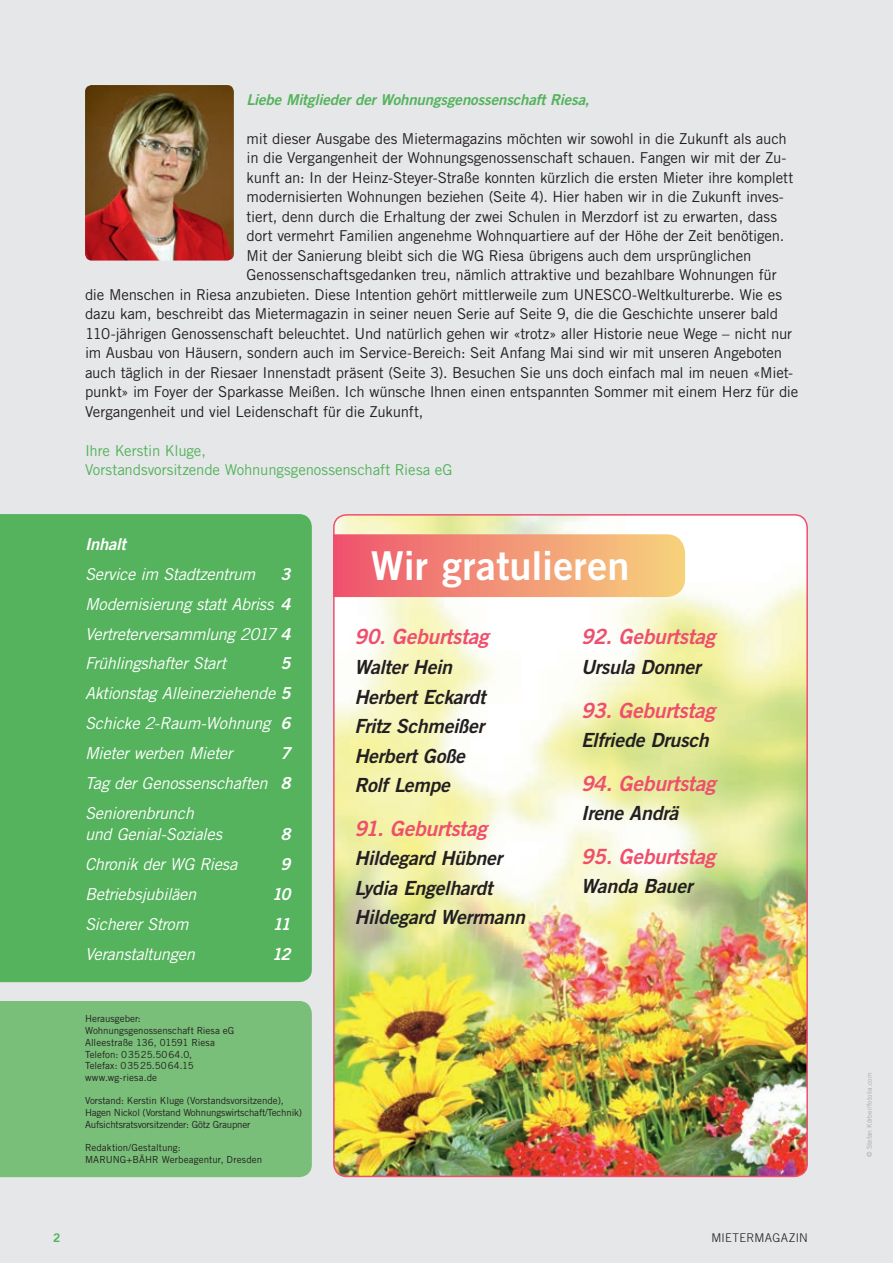
<style>
.page{position:relative;width:893px;height:1263px;background:#e6e7e9}
.page>*{position:absolute;margin:0;border:0;box-sizing:border-box;transform-origin:0 0}
.Headline_linksbündig{font:39.75px "Trade Gothic LT Std Bd 2";letter-spacing:.005em;color:#fff}
.Headline_Kästen{font:21px "Trade Gothic LT Std Bd 2 Obl";letter-spacing:-.015em;color:#ef4f6d}
.Headline_Kästen-2{font:19.5px "Trade Gothic LT Std Bd 2 Obl";letter-spacing:-.015em;color:#231f20}
.Inhaltsverzeichnis{font:italic 16.5px/21px "Trade Gothic";letter-spacing:-.02em;color:#fff}
.Inhaltsverzeichnis-2{font:italic 16.5px "Trade Gothic Bold Two";letter-spacing:-.02em;color:#fff}
.Grußwort{font:15px "Trade Gothic LT Std";letter-spacing:-.01em;color:#231f20}
.Grußwort-2{font:15px "Trade Gothic LT Std";letter-spacing:-.01em;color:#54b35c}
.Grußwort-3{font:italic 15px "Trade Gothic Bold Two";letter-spacing:-.01em;color:#54b35c}
.t1{font:300 12px "Trade Gothic LT Std";letter-spacing:.025em;color:#231f20}
.t2{font:12px "Trade Gothic LT Std Bd 2";color:#54b35c}
.Fließtext{font:9.75px/11.7px "Trade Gothic LT Std";letter-spacing:-.005em;color:#231f20}
.Fließtext-2{font:9.75px "Trade Gothic LT Std";letter-spacing:.02em;color:#231f20}
.Bildinfo{font:6.75px "Trade Gothic LT Std";letter-spacing:.01em;color:#a8a9ad}
.s1{font-family:"Trade Gothic Bold Two"}
</style>
<div class="page">
<div style="left:0;top:1001px;width:312px;height:176px;background:#79be79"></div>
<div style="left:0;top:514px;width:312px;height:469px;background:#54b35c"></div>
<img style="left:334px;top:515px;width:473px;height:661px">
<div style="left:333px;top:514px;width:475px;height:663px;border:2px solid #ef4f6d;border-radius:13px"></div>
<svg style="left:333px;top:534px;width:352px;height:63px;background:#f29577"></svg>
<img style="left:85px;top:85px;width:149px;height:176px">
<p class="Grußwort-3" style="left:247px;top:90px;width:344px">Liebe Mitglieder der Wohnungsgenossenschaft Riesa,</p>
<p class="Grußwort" style="left:247px;top:129px;width:542px">mit dieser Ausgabe des Mietermagazins möchten wir sowohl in die Zukunft als auch</p>
<p class="Grußwort" style="left:247px;top:149px;width:541px">in die Vergangenheit der Wohnungsgenossenschaft schauen. Fangen wir mit der Zu-</p>
<p class="Grußwort" style="left:247px;top:168px;width:548px">kunft an: In der Heinz-Steyer-Straße konnten kürzlich die ersten Mieter ihre komplett</p>
<p class="Grußwort" style="left:247px;top:188px;width:539px">modernisierten Wohnungen beziehen (Seite 4). Hier haben wir in die Zukunft inves-</p>
<p class="Grußwort" style="left:247px;top:207px;width:532px">tiert, denn durch die Erhaltung der zwei Schulen in Merzdorf ist zu erwarten, dass</p>
<p class="Grußwort" style="left:247px;top:227px;width:539px">dort vermehrt Familien angenehme Wohnquartiere auf der Höhe der Zeit benötigen.</p>
<p class="Grußwort" style="left:247px;top:246px;width:506px">Mit der Sanierung bleibt sich die WG Riesa übrigens auch dem ursprünglichen</p>
<p class="Grußwort" style="left:247px;top:266px;width:531px">Genossenschaftsgedanken treu, nämlich attraktive und bezahlbare Wohnungen für</p>
<p class="Grußwort" style="left:85px;top:285px;width:698px">die Menschen in Riesa anzubieten. Diese Intention gehört mittlerweile zum UNESCO-Weltkulturerbe. Wie es</p>
<p class="Grußwort" style="left:85px;top:305px;width:695px">dazu kam, beschreibt das Mietermagazin in seiner neuen Serie auf Seite 9, die die Geschichte unserer bald</p>
<p class="Grußwort" style="left:85px;top:324px;width:709px">110-jährigen Genossenschaft beleuchtet. Und natürlich gehen wir «trotz» aller Historie neue Wege – nicht nur</p>
<p class="Grußwort" style="left:85px;top:344px;width:699px">im Ausbau von Häusern, sondern auch im Service-Bereich: Seit Anfang Mai sind wir mit unseren Angeboten</p>
<p class="Grußwort" style="left:85px;top:363px;width:710px">auch täglich in der Riesaer Innenstadt präsent (Seite 3). Besuchen Sie uns doch einfach mal im neuen «Miet-</p>
<p class="Grußwort" style="left:85px;top:383px;width:715px">punkt» im Foyer der Sparkasse Meißen. Ich wünsche Ihnen einen entspannten Sommer mit einem Herz für die</p>
<p class="Grußwort" style="left:85px;top:402px;width:340px">Vergangenheit und viel Leidenschaft für die Zukunft,</p>
<p class="Grußwort-2" style="left:85px;top:441px;width:122px">Ihre Kerstin Kluge,</p>
<p class="Grußwort-2" style="left:85px;top:461px;width:369px">Vorstandsvorsitzende Wohnungsgenossenschaft Riesa eG</p>
<p class="Inhaltsverzeichnis-2" style="left:85px;top:534px;width:42px">Inhalt</p>
<p class="Inhaltsverzeichnis" style="left:85px;top:563px;width:172px">Service im Stadtzentrum</p>
<p class="Inhaltsverzeichnis-2" style="left:280px;top:563px;width:12px">3</p>
<p class="Inhaltsverzeichnis" style="left:85px;top:593px;width:207px">Modernisierung statt Abriss <span class="s1">4</span></p>
<p class="Inhaltsverzeichnis" style="left:85px;top:623px;width:207px">Vertreterversammlung 2017 <span class="s1">4</span></p>
<p class="Inhaltsverzeichnis" style="left:85px;top:653px;width:143px">Frühlingshafter Start</p>
<p class="Inhaltsverzeichnis-2" style="left:280px;top:653px;width:12px">5</p>
<p class="Inhaltsverzeichnis" style="left:85px;top:683px;width:207px">Aktionstag Alleinerziehende <span class="s1">5</span></p>
<p class="Inhaltsverzeichnis" style="left:85px;top:713px;width:207px">Schicke 2-Raum-Wohnung <span class="s1">6</span></p>
<p class="Inhaltsverzeichnis" style="left:85px;top:743px;width:149px">Mieter werben Mieter</p>
<p class="Inhaltsverzeichnis-2" style="left:280px;top:743px;width:12px">7</p>
<p class="Inhaltsverzeichnis" style="left:85px;top:773px;width:207px">Tag der Genossenschaften <span class="s1">8</span></p>
<p class="Inhaltsverzeichnis" style="left:85px;top:802px;width:138px">Seniorenbrunch und Genial-Soziales</p>
<p class="Inhaltsverzeichnis-2" style="left:280px;top:824px;width:12px">8</p>
<p class="Inhaltsverzeichnis" style="left:85px;top:853px;width:154px">Chronik der WG Riesa</p>
<p class="Inhaltsverzeichnis-2" style="left:280px;top:854px;width:12px">9</p>
<p class="Inhaltsverzeichnis" style="left:85px;top:883px;width:113px">Betriebsjubiläen</p>
<p class="Inhaltsverzeichnis-2" style="left:272px;top:884px;width:20px">10</p>
<p class="Inhaltsverzeichnis" style="left:85px;top:913px;width:105px">Sicherer Strom</p>
<p class="Inhaltsverzeichnis-2" style="left:273px;top:914px;width:19px">11</p>
<p class="Inhaltsverzeichnis" style="left:85px;top:943px;width:112px">Veranstaltungen</p>
<p class="Inhaltsverzeichnis-2" style="left:272px;top:944px;width:20px">12</p>
<p class="Fließtext" style="left:85px;top:1013px;width:57px">Herausgeber:</p>
<p class="Fließtext" style="left:85px;top:1025px;width:151px">Wohnungsgenossenschaft Riesa eG</p>
<p class="Fließtext" style="left:85px;top:1036px;width:132px">Alleestraße 136, 01591 Riesa</p>
<p class="Fließtext" style="left:85px;top:1048px;width:110px">Telefon: 03525.5064.0,<br>Telefax: 03525.5064.15</p>
<p class="Fließtext-2" style="left:85px;top:1071px;width:74px">www.wg-riesa.de</p>
<p class="Fließtext" style="left:85px;top:1095px;width:219px">Vorstand: Kerstin Kluge (Vorstandsvorsitzende),<br>Hagen Nickol (Vorstand Wohnungswirtschaft/Technik)<br>Aufsichtsratsvorsitzender: Götz Graupner</p>
<p class="Fließtext" style="left:85px;top:1142px;width:97px">Redaktion/Gestaltung:</p>
<p class="Fließtext" style="left:85px;top:1153px;width:179px">MARUNG+BÄHR Werbeagentur, Dresden</p>
<p class="Headline_linksbündig" style="left:371px;top:541px;width:260px">Wir gratulieren</p>
<p class="Headline_Kästen" style="left:354px;top:624px;width:136px">90. Geburtstag</p>
<p class="Headline_Kästen-2" style="left:354px;top:655px;width:99px">Walter Hein</p>
<p class="Headline_Kästen-2" style="left:354px;top:684px;width:133px">Herbert Eckardt</p>
<p class="Headline_Kästen-2" style="left:354px;top:714px;width:131px">Fritz Schmeißer</p>
<p class="Headline_Kästen-2" style="left:354px;top:743px;width:112px">Herbert Goße</p>
<p class="Headline_Kästen-2" style="left:354px;top:773px;width:97px">Rolf Lempe</p>
<p class="Headline_Kästen" style="left:354px;top:815px;width:134px">91. Geburtstag</p>
<p class="Headline_Kästen-2" style="left:354px;top:846px;width:150px">Hildegard Hübner</p>
<p class="Headline_Kästen-2" style="left:354px;top:875px;width:140px">Lydia Engelhardt</p>
<p class="Headline_Kästen-2" style="left:354px;top:905px;width:172px">Hildegard Werrmann</p>
<p class="Headline_Kästen" style="left:581px;top:624px;width:136px">92. Geburtstag</p>
<p class="Headline_Kästen-2" style="left:581px;top:655px;width:121px">Ursula Donner</p>
<p class="Headline_Kästen" style="left:581px;top:697px;width:135px">93. Geburtstag</p>
<p class="Headline_Kästen-2" style="left:581px;top:728px;width:129px">Elfriede Drusch</p>
<p class="Headline_Kästen" style="left:581px;top:770px;width:136px">94. Geburtstag</p>
<p class="Headline_Kästen-2" style="left:581px;top:801px;width:98px">Irene Andrä</p>
<p class="Headline_Kästen" style="left:581px;top:843px;width:136px">95. Geburtstag</p>
<p class="Headline_Kästen-2" style="left:581px;top:874px;width:113px">Wanda Bauer</p>
<p class="t2" style="left:53px;top:1230px;width:9px">2</p>
<p class="t1" style="left:711px;top:1230px;width:98px">MIETERMAGAZIN</p>
<p class="Bildinfo" style="left:865px;top:1157px;width:85px;rotate:-90deg">© Stefan Körber/fotolia.com</p>
</div>
